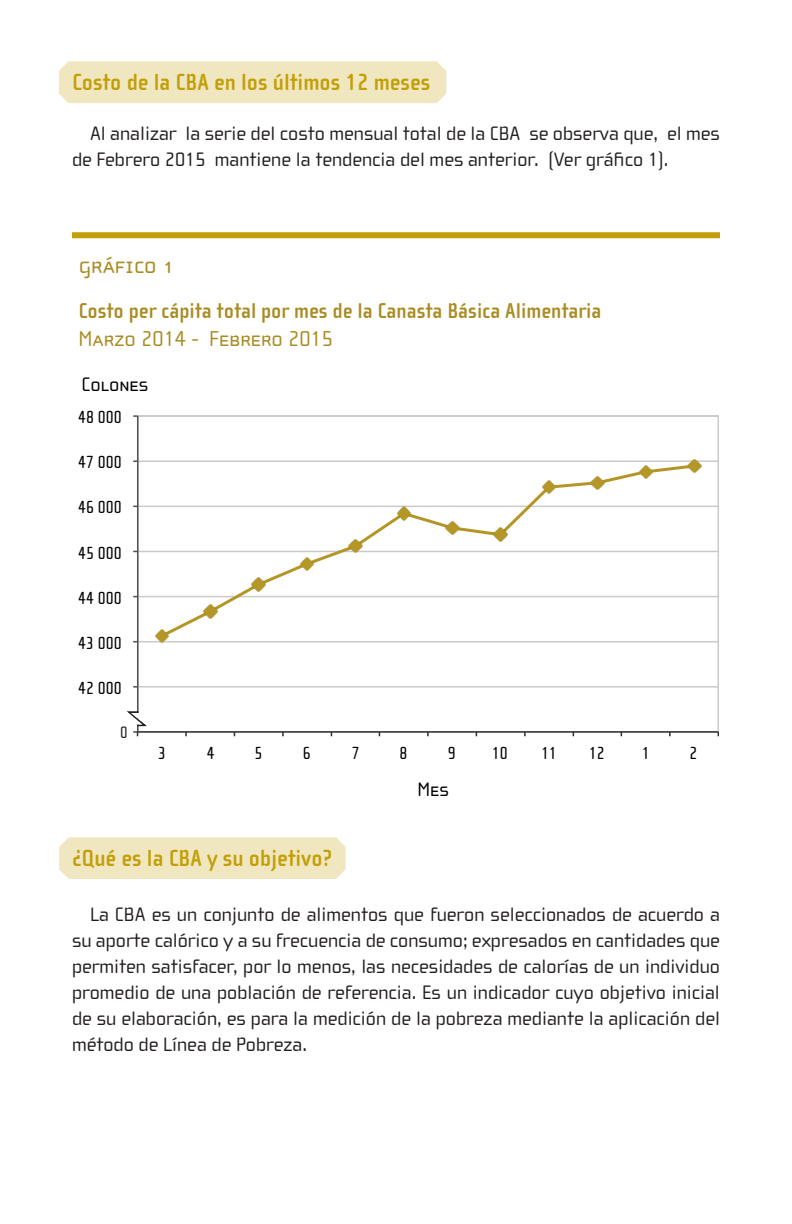
<style>
.page{position:relative;width:792px;height:1224px;background:#fff}
.page>*{position:absolute;margin:0;border:0;box-sizing:border-box;transform-origin:0 0}
.t1{font:700 24px "Cholla Sans";color:#c39f06}
.t2{font:24px "Cholla Unicase";color:#aa8c25}
.t3{font:700 22px/27.8px "Cholla Sans";color:#aa8c25}
.t4{font:20px/26px "Cholla Wide";color:#231f20}
.t5{font:20px "Cholla Wide Small Caps";color:#000}
.t6{font:18px "Cholla Sans";color:#000}
.s1{font-family:"Cholla Wide Small Caps";font-weight:400}
</style>
<div class="page">
<hr style="left:138px;top:686px;width:580px;height:2px;background:#cacaca">
<hr style="left:138px;top:641px;width:580px;height:1px;background:#cacaca">
<hr style="left:138px;top:596px;width:580px;height:1px;background:#cacaca">
<hr style="left:138px;top:551px;width:580px;height:1px;background:#cacaca">
<hr style="left:138px;top:506px;width:580px;height:1px;background:#cacaca">
<hr style="left:138px;top:460px;width:580px;height:2px;background:#cacaca">
<div style="left:137px;top:415px;width:581px;height:318px;border:2px solid #cacaca"></div>
<hr style="left:137px;top:416px;width:1px;height:316px;background:#515151">
<hr style="left:138px;top:731px;width:580px;height:2px;background:#313131">
<svg style="left:158px;top:464px;width:539px;height:170px"></svg>
<img style="left:155px;top:629px;width:14px;height:14px">
<svg style="left:204px;top:605px;width:13px;height:13px"></svg>
<svg style="left:252px;top:578px;width:13px;height:13px"></svg>
<img style="left:300px;top:557px;width:14px;height:14px">
<img style="left:349px;top:539px;width:13px;height:14px">
<img style="left:397px;top:507px;width:14px;height:13px">
<img style="left:446px;top:521px;width:13px;height:14px">
<svg style="left:494px;top:528px;width:13px;height:13px"></svg>
<img style="left:542px;top:480px;width:14px;height:14px">
<img style="left:591px;top:476px;width:13px;height:14px">
<img style="left:639px;top:465px;width:14px;height:14px">
<img style="left:688px;top:459px;width:13px;height:14px">
<div style="left:59px;top:837px;width:287px;height:42px;background:#f0e7c1"></div>
<div style="left:72px;top:232px;width:648px;height:6px;background:#c39f06"></div>
<svg style="left:126px;top:710px;width:23px;height:26px"></svg>
<div style="left:58px;top:61px;width:389px;height:42px;background:#f0e7c1"></div>
<p class="t1" style="left:72px;top:69px;width:360px">Costo de la CBA en los últimos 12 meses</p>
<p class="t4" style="left:72px;top:121px;width:649px;text-indent:18px">Al analizar la serie del costo mensual total de la CBA se observa que, el mes de Febrero 2015 mantiene la tendencia del mes anterior. (Ver gráfico 1).</p>
<p class="t2" style="left:79px;top:255px;width:97px">GRÁFICO 1</p>
<p class="t3" style="left:78px;top:297px;width:524px">Costo per cápita total por mes de la Canasta Básica Alimentaria<br><span class="s1">Marzo 2014 - Febrero 2015</span></p>
<p class="t5" style="left:82px;top:373px;width:68px">Colones</p>
<p class="t6" style="left:78px;top:407px;width:45px">48 000</p>
<p class="t6" style="left:78px;top:452px;width:45px">47 000</p>
<p class="t6" style="left:78px;top:498px;width:45px">46 000</p>
<p class="t6" style="left:78px;top:543px;width:45px">45 000</p>
<p class="t6" style="left:78px;top:588px;width:45px">44 000</p>
<p class="t6" style="left:78px;top:633px;width:45px">43 000</p>
<p class="t6" style="left:78px;top:678px;width:45px">42 000</p>
<p class="t6" style="left:158px;top:743px;width:9px">3</p>
<p class="t6" style="left:207px;top:743px;width:9px">4</p>
<p class="t6" style="left:254px;top:743px;width:9px">5</p>
<p class="t6" style="left:303px;top:743px;width:9px">6</p>
<p class="t6" style="left:352px;top:743px;width:9px">7</p>
<p class="t6" style="left:400px;top:743px;width:9px">8</p>
<p class="t6" style="left:448px;top:743px;width:9px">9</p>
<p class="t6" style="left:492px;top:743px;width:17px">10</p>
<p class="t6" style="left:541px;top:743px;width:17px">11</p>
<p class="t6" style="left:589px;top:743px;width:17px">12</p>
<p class="t6" style="left:642px;top:743px;width:9px">1</p>
<p class="t6" style="left:690px;top:743px;width:9px">2</p>
<p class="t5" style="left:417px;top:779px;width:33px">Mes</p>
<p class="t1" style="left:72px;top:845px;width:262px">¿Qué es la CBA y su objetivo?</p>
<p class="t4" style="left:72px;top:901px;width:650px;text-align:justify;text-indent:18px">La CBA es un conjunto de alimentos que fueron seleccionados de acuerdo a su aporte calórico y a su frecuencia de consumo; expresados en cantidades que permiten satisfacer, por lo menos, las necesidades de calorías de un individuo promedio de una población de referencia. Es un indicador cuyo objetivo inicial de su elaboración, es para la medición de la pobreza mediante la aplicación del método de Línea de Pobreza.</p>
</div>
